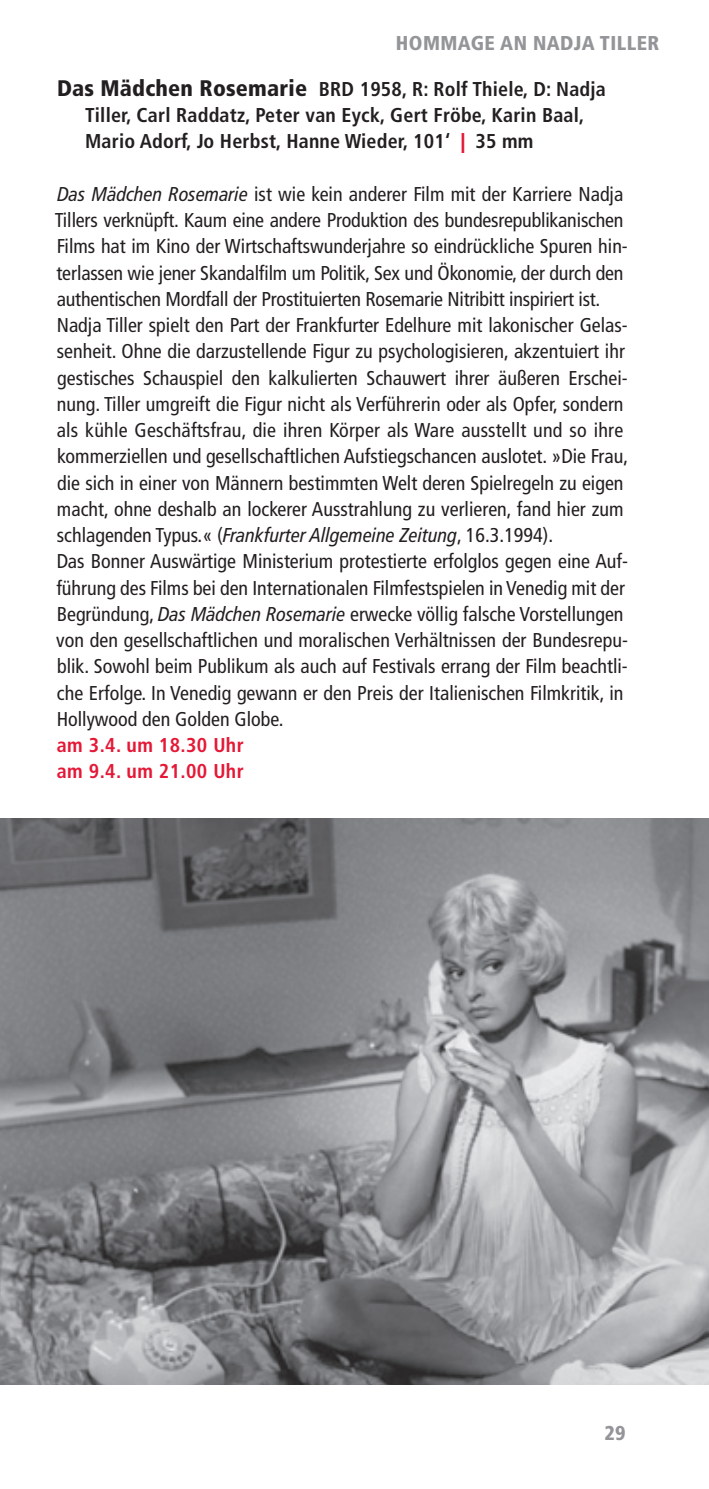
<style>
.page{position:relative;width:709px;height:1489px;background:#fff}
.page>*{position:absolute;margin:0;border:0;box-sizing:border-box;transform-origin:0 0}
.t1{font:condensed 20px/26.2px "Frutiger LT Com";color:#231f20}
.t2{font:700 condensed 20px/26.2px "Frutiger LT Com";letter-spacing:.01em;color:#231f20}
.t3{font:700 condensed 20px/26.2px "Frutiger LT Com";letter-spacing:.02em;color:#e51836}
.t4{font:900 condensed 20px "Frutiger LT Com";letter-spacing:.02em;color:#939598}
.s1{font-weight:900;font-size:22.5px}
.s2{font-weight:900;font-stretch:normal;color:#e51836}
.s3{font-style:italic}
</style>
<div class="page">
<img style="left:0;top:819px;width:709px;height:565px">
<p class="t4" style="left:396px;top:31px;width:265px">HOMMAGE AN NADJA TILLER</p>
<p class="t2" style="left:85px;top:76px;width:522px;text-indent:-28px"><span class="s1">Das Mädchen Rosemarie</span> BRD 1958, R: Rolf Thiele, D: Nadja<br>Tiller, Carl Raddatz, Peter van Eyck, Gert Fröbe, Karin Baal,<br>Mario Adorf, Jo Herbst, Hanne Wieder, 101‘ <span class="s2">|</span> 35 mm</p>
<p class="t1" style="left:55px;top:181px;width:575px"><span class="s3">Das Mädchen Rosemarie</span> ist wie kein anderer Film mit der Karriere Nadja Tillers verknüpft. Kaum eine andere Produktion des bundesrepublikanischen Films hat im Kino der Wirtschaftswunderjahre so eindrückliche Spuren hin&shy;terlassen wie jener Skandalfilm um Politik, Sex und Ökonomie, der durch den authentischen Mordfall der Prostituierten Rosemarie Nitribitt inspiriert ist.<br>Nadja Tiller spielt den Part der Frankfurter Edelhure mit lakonischer Gelas&shy;senheit. Ohne die darzustellende Figur zu psychologisieren, akzentuiert ihr gestisches Schauspiel den kalkulierten Schauwert ihrer äußeren Erschei&shy;nung. Tiller umgreift die Figur nicht als Verführerin oder als Opfer, sondern als kühle Geschäftsfrau, die ihren Körper als Ware ausstellt und so ihre kommerziellen und gesellschaftlichen Aufstiegschancen auslotet. »Die Frau, die sich in einer von Männern bestimmten Welt deren Spielregeln zu eigen macht, ohne deshalb an lockerer Ausstrahlung zu verlieren, fand hier zum schlagenden Typus.« (<span class="s3">Frankfurter Allgemeine Zeitung</span>, 16.3.1994).<br>Das Bonner Auswärtige Ministerium protestierte erfolglos gegen eine Auf&shy;führung des Films bei den Internationalen Filmfestspielen in Venedig mit der Begründung, <span class="s3">Das Mädchen Rosemarie</span> erwecke völlig falsche Vorstellungen von den gesellschaftlichen und moralischen Verhältnissen der Bundesrepu&shy;blik. Sowohl beim Publikum als auch auf Festivals errang der Film beachtli&shy;che Erfolge. In Venedig gewann er den Preis der Italienischen Filmkritik, in Hollywood den Golden Globe.</p>
<p class="t3" style="left:57px;top:732px;width:188px">am 3.4. um 18.30 Uhr am 9.4. um 21.00 Uhr</p>
<p class="t4" style="left:604px;top:1420px;width:23px">29</p>
</div>
